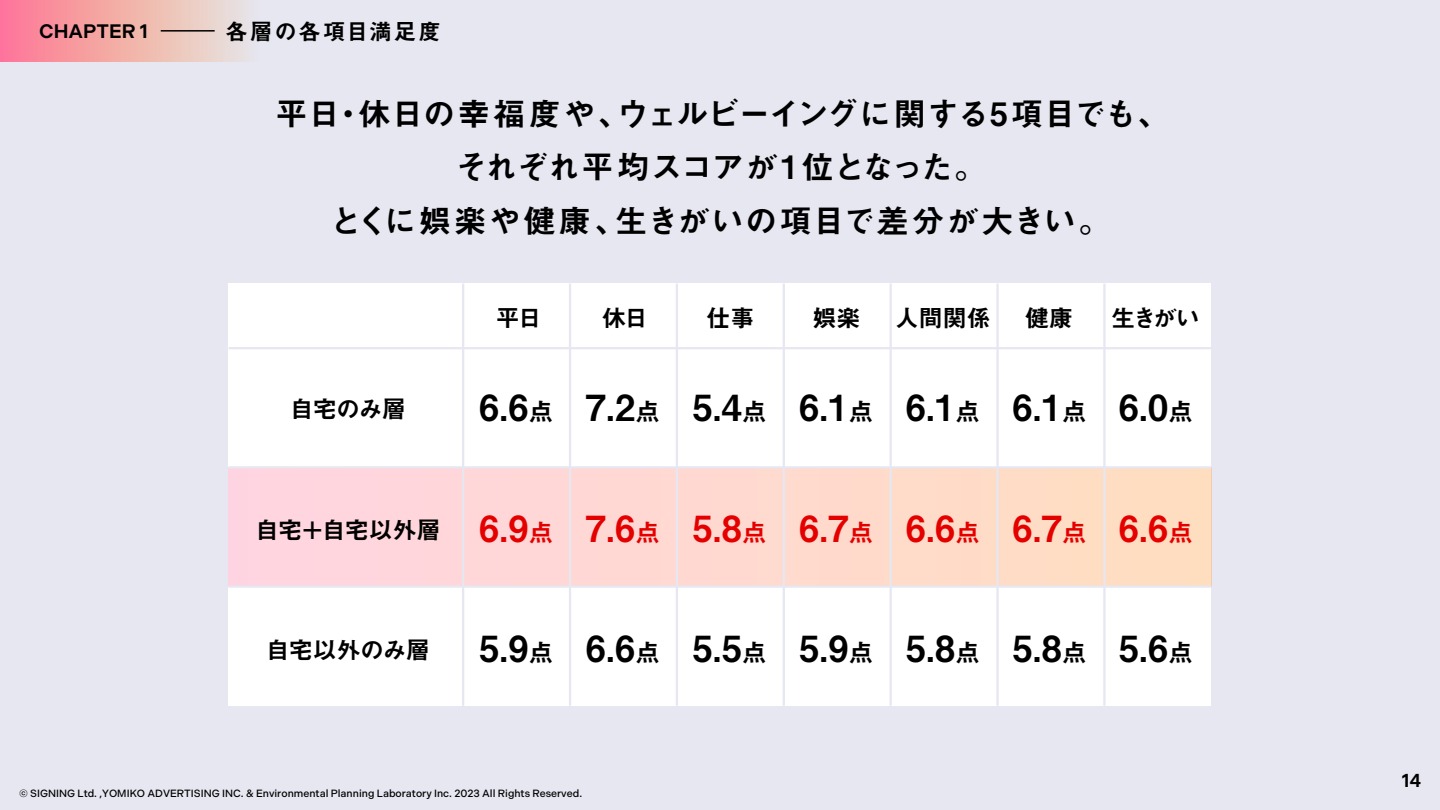
<style>
.page{position:relative;width:1440px;height:810px;background:#e6e7f1}
.page>*{position:absolute;margin:0;border:0;box-sizing:border-box;transform-origin:0 0}
.t1{font:36px "Midashi Go Upr MB31";color:#000}
.t2{font:36px "Midashi Go Upr MB31";color:#e50000}
.t3{font:32.25px/53.3px "Midashi Go Upr MB31";letter-spacing:.015em;color:#000;text-align:center}
.t4{font:24px "Midashi Go Upr MB31";letter-spacing:-.03em;color:#000}
.t5{font:22.5px "Midashi Go Upr MB31";letter-spacing:.085em;color:#000}
.t6{font:600 19.5px "Indivisible";color:#000}
.t7{font:600 18.75px "Indivisible";color:#000}
.t8{font:500 10.5px "Indivisible";color:#000}
.s1{font-size:25.2px}
</style>
<div class="page">
<svg style="left:0;top:0;width:247px;height:62px"></svg>
<hr style="left:161px;top:30px;width:54px;height:2px;background:#000">
<div style="left:229px;top:284px;width:982px;height:422px;background:#fff"></div>
<div style="left:229px;top:467px;width:982px;height:120px;background:linear-gradient(to right,#ffd4e2,#ffdebf)"></div>
<hr style="left:462px;top:284px;width:2px;height:422px;background:#e6e7f1">
<hr style="left:569px;top:284px;width:2px;height:422px;background:#e6e7f1">
<hr style="left:676px;top:284px;width:2px;height:422px;background:#e6e7f1">
<hr style="left:783px;top:284px;width:2px;height:422px;background:#e6e7f1">
<hr style="left:890px;top:284px;width:2px;height:422px;background:#e6e7f1">
<hr style="left:996px;top:284px;width:3px;height:422px;background:#e6e7f1">
<hr style="left:1103px;top:284px;width:3px;height:422px;background:#e6e7f1">
<hr style="left:229px;top:347px;width:982px;height:2px;background:#e6e7f1">
<hr style="left:229px;top:466px;width:982px;height:2px;background:#e6e7f1">
<hr style="left:229px;top:585px;width:982px;height:3px;background:#e6e7f1">
<h3 class="t6" style="left:39px;top:20px;width:110px">CHAPTER 1</h3>
<h3 class="t5" style="left:226px;top:14px;width:217px">各層の各項目満足度</h3>
<h2 class="t3" style="left:275px;top:86px;width:896px">平日・休日の幸福度や、ウェルビーイングに関する5項目でも、それぞれ平均スコアが1位となった。<br>とくに娯楽や健康、生きがいの項目で差分が大きい。</h2>
<h3 class="t4" style="left:496px;top:299px;width:48px">平日</h3>
<h3 class="t4" style="left:602px;top:299px;width:48px">休日</h3>
<h3 class="t4" style="left:706px;top:299px;width:49px">仕事</h3>
<h3 class="t4" style="left:813px;top:299px;width:49px">娯楽</h3>
<h3 class="t4" style="left:895px;top:299px;width:97px">人間関係</h3>
<h3 class="t4" style="left:1025px;top:299px;width:49px">健康</h3>
<h3 class="t4" style="left:1112px;top:299px;width:90px">生きがい</h3>
<h3 class="t4" style="left:290px;top:390px;width:118px">自宅のみ層</h3>
<h1 class="t1" style="left:479px;top:379px;width:76px">6.6<span class="s1">点</span></h1>
<h1 class="t1" style="left:586px;top:379px;width:609px">7.2<span class="s1">点</span> 5.4<span class="s1">点</span> 6.1<span class="s1">点</span> 6.1<span class="s1">点</span> 6.1<span class="s1">点</span> 6.0<span class="s1">点</span></h1>
<h3 class="t4" style="left:255px;top:510px;width:187px">自宅＋自宅以外層</h3>
<h1 class="t2" style="left:479px;top:499px;width:716px">6.9<span class="s1">点</span> 7.6<span class="s1">点</span> 5.8<span class="s1">点</span> 6.7<span class="s1">点</span> 6.6<span class="s1">点</span> 6.7<span class="s1">点</span> 6.6<span class="s1">点</span></h1>
<h3 class="t4" style="left:266px;top:631px;width:166px">自宅以外のみ層</h3>
<h1 class="t1" style="left:479px;top:620px;width:716px">5.9<span class="s1">点</span> 6.6<span class="s1">点</span> 5.5<span class="s1">点</span> 5.9<span class="s1">点</span> 5.8<span class="s1">点</span> 5.8<span class="s1">点</span> 5.6<span class="s1">点</span></h1>
<p class="t8" style="left:19px;top:788px;width:565px">© SIGNING Ltd. ,YOMIKO ADVERTISING INC. &amp; Environmental Planning Laboratory Inc. 2023 All Rights Reserved.</p>
<h3 class="t7" style="left:1402px;top:770px;width:21px">14</h3>
</div>
